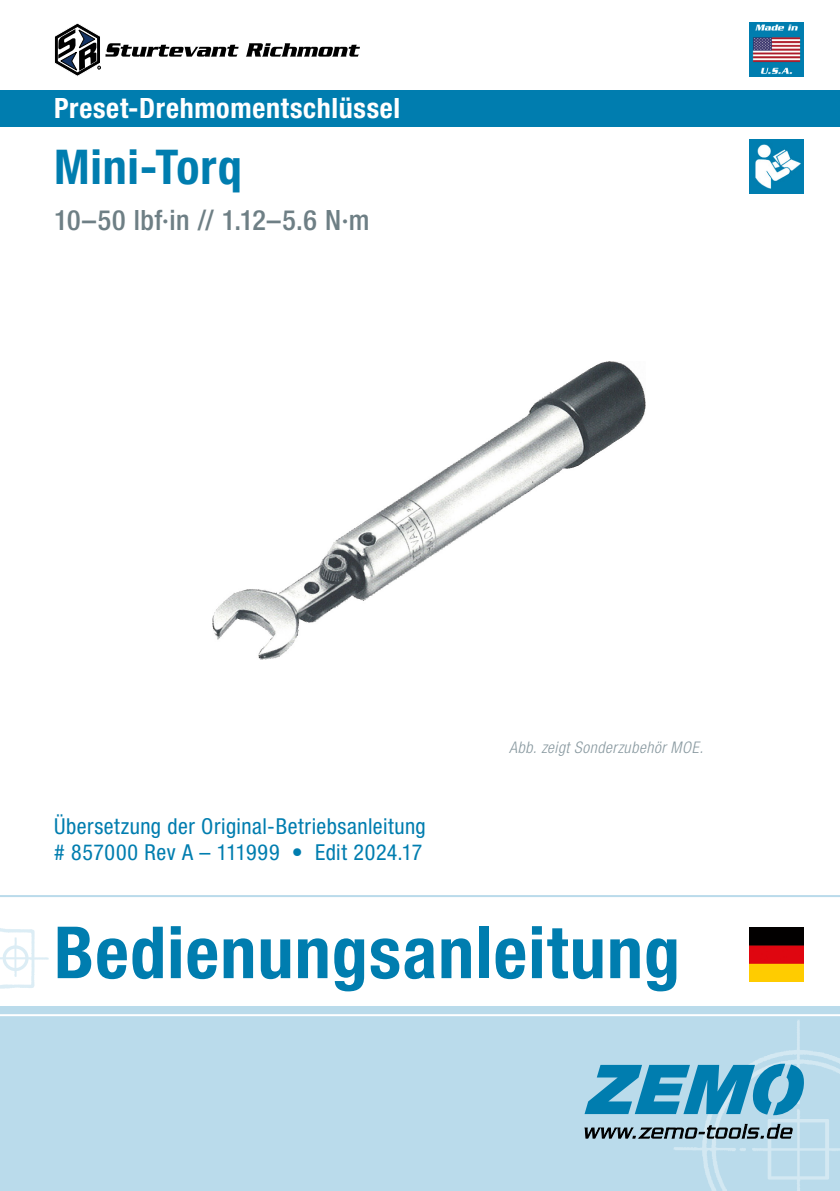
<style>
.page{position:relative;width:840px;height:1191px;background:#fff}
.page>*{position:absolute;margin:0;border:0;box-sizing:border-box;transform-origin:0 0}
.t1{font:700 condensed 72px "Helvetica Neue LT Pro";letter-spacing:.015em;color:#007daf}
.t2{font:700 condensed 48px "Helvetica Neue LT Pro";letter-spacing:.015em;color:#007daf}
.t3{font:700 condensed 28px "Helvetica Neue LT Pro";letter-spacing:.025em;color:#fff}
.t4{font:500 condensed 28px "Helvetica Neue LT Pro";letter-spacing:.015em;color:#6e7f85}
.t5{font:condensed 22px/26.4px "Helvetica Neue LT Pro";letter-spacing:.025em;color:#007daf}
.t6{font:italic 300 condensed 16px "Helvetica Neue LT Pro";letter-spacing:.035em;color:#8999a0}
</style>
<div class="page">
<div style="left:0;top:90px;width:839px;height:36px;background:#007daf"></div>
<div style="left:0;top:1006px;width:839px;height:185px;background:#badbeb"></div>
<img style="left:658px;top:1016px;width:181px;height:175px">
<hr style="left:0;top:1014px;width:839px;height:2px;background:#fff">
<hr style="left:0;top:895px;width:839px;height:2px;background:#badbeb">
<img style="left:0;top:928px;width:53px;height:89px">
<img style="left:213px;top:362px;width:432px;height:297px">
<svg style="left:246px;top:43px;width:114px;height:14px"></svg>
<svg style="left:54px;top:23px;width:184px;height:54px"></svg>
<img style="left:749px;top:139px;width:54px;height:54px">
<svg style="left:584px;top:1063px;width:219px;height:75px"></svg>
<img style="left:749px;top:927px;width:54px;height:54px">
<img style="left:749px;top:23px;width:54px;height:54px">
<p class="t3" style="left:54px;top:91px;width:347px">Preset-Drehmomentschlüssel</p>
<h2 class="t2" style="left:54px;top:138px;width:189px">Mini-Torq</h2>
<p class="t4" style="left:54px;top:203px;width:317px">10–50 lbf·in // 1.12–5.6 N·m</p>
<p class="t5" style="left:54px;top:812px;width:373px">Übersetzung der Original-Betriebsanleitung # 857000 Rev A – 111999 • Edit 2024.17</p>
<p class="t6" style="left:509px;top:738px;width:195px">Abb. zeigt Sonderzubehör MOE.</p>
<h1 class="t1" style="left:54px;top:909px;width:627px">Bedienungsanleitung</h1>
</div>
